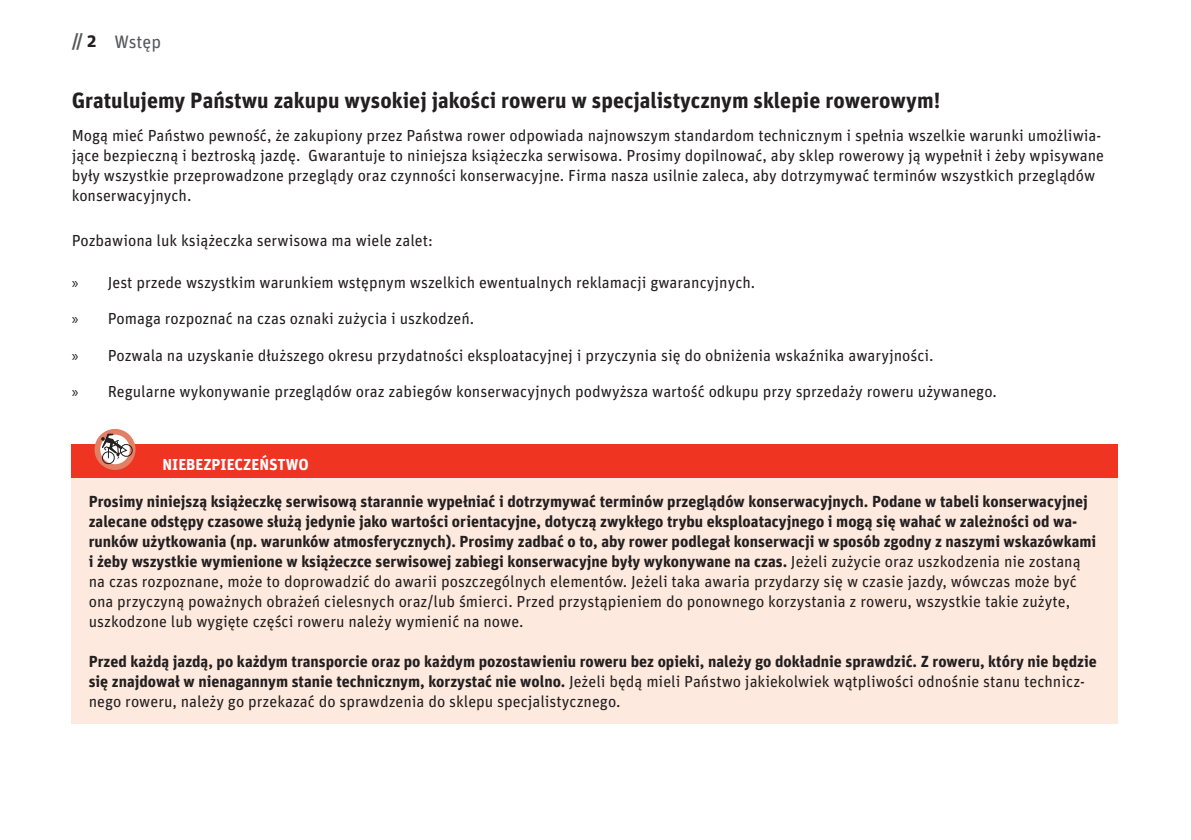
<style>
.page{position:relative;width:1191px;height:840px;background:#fff}
.page>*{position:absolute;margin:0;border:0;box-sizing:border-box;transform-origin:0 0}
.t1{font:700 22px "Unit Pro";color:#231f20}
.t2{font:18px "Unit Pro";color:#57585a}
.t3{font:700 18px "Unit Pro";color:#57585a}
.t4{font:700 16px/20px "Unit Pro";color:#231f20}
.t5{font:16px/20px "Unit Pro";color:#231f20}
.t6{font:700 16px "Unit Offc Pro";color:#fff}
.s1{color:#231f20}
.s2{font-family:"Myriad Pro"}
.s3{font-weight:400}
</style>
<div class="page">
<div style="left:72px;top:444px;width:1046px;height:33px;background:#ef3522"></div>
<div style="left:72px;top:477px;width:1046px;height:246px;background:#fde9dd"></div>
<svg style="left:94px;top:428px;width:41px;height:41px"></svg>
<p class="t3" style="left:72px;top:28px;width:26px">// <span class="s1">2</span></p>
<p class="t2" style="left:115px;top:29px;width:48px">Wstęp</p>
<h1 class="t1" style="left:72px;top:84px;width:870px">Gratulujemy Państwu zakupu wysokiej jakości roweru w specjalistycznym sklepie rowerowym!</h1>
<p class="t5" style="left:72px;top:124px;width:1034px">Mogą mieć Państwo pewność, że zakupiony przez Państwa rower odpowiada najnowszym standardom technicznym i spełnia wszelkie warunki umożliwia&shy;jące bezpieczną i beztroską jazdę. Gwarantuje to niniejsza książeczka serwisowa. Prosimy dopilnować, aby sklep rowerowy ją wypełnił i żeby wpisywane były wszystkie przeprowadzone przeglądy oraz czynności konserwacyjne. Firma nasza usilnie zaleca, aby dotrzymywać terminów wszystkich przeglądów konserwacyjnych.</p>
<p class="t5" style="left:72px;top:230px;width:362px">Pozbawiona luk książeczka serwisowa ma wiele zalet:</p>
<p class="t5" style="left:72px;top:271px;width:685px"><span class="s2">»</span> Jest przede wszystkim warunkiem wstępnym wszelkich ewentualnych reklamacji gwarancyjnych.</p>
<p class="t5" style="left:72px;top:308px;width:404px"><span class="s2">»</span> Pomaga rozpoznać na czas oznaki zużycia i uszkodzeń.</p>
<p class="t5" style="left:72px;top:344px;width:863px"><span class="s2">»</span> Pozwala na uzyskanie dłuższego okresu przydatności eksploatacyjnej i przyczynia się do obniżenia wskaźnika awaryjności.</p>
<p class="t5" style="left:72px;top:380px;width:926px"><span class="s2">»</span> Regularne wykonywanie przeglądów oraz zabiegów konserwacyjnych podwyższa wartość odkupu przy sprzedaży roweru używanego.</p>
<p class="t6" style="left:162px;top:452px;width:148px">NIEBEZPIECZEŃSTWO</p>
<p class="t4" style="left:89px;top:490px;width:1009px">Prosimy niniejszą książeczkę serwisową starannie wypełniać i dotrzymywać terminów przeglądów konserwacyjnych. Podane w tabeli konserwacyjnej zalecane odstępy czasowe służą jedynie jako wartości orientacyjne, dotyczą zwykłego trybu eksploatacyjnego i mogą się wahać w zależności od wa&shy;runków użytkowania (np. warunków atmosferycznych). Prosimy zadbać o to, aby rower podlegał konserwacji w sposób zgodny z naszymi wskazówkami i żeby wszystkie wymienione w książeczce serwisowej zabiegi konserwacyjne były wykonywane na czas. <span class="s3">Jeżeli zużycie oraz uszkodzenia nie zostaną na czas rozpoznane, może to doprowadzić do awarii poszczególnych elementów. Jeżeli taka awaria przydarzy się w czasie jazdy, wówczas może być ona przyczyną poważnych obrażeń cielesnych oraz/lub śmierci. Przed przystąpieniem do ponownego korzystania z roweru, wszystkie takie zużyte, uszkodzone lub wygięte części roweru należy wymienić na nowe.</span></p>
<p class="t4" style="left:89px;top:649px;width:1009px">Przed każdą jazdą, po każdym transporcie oraz po każdym pozostawieniu roweru bez opieki, należy go dokładnie sprawdzić. Z roweru, który nie będzie się znajdował w nienagannym stanie technicznym, korzystać nie wolno. <span class="s3">Jeżeli będą mieli Państwo jakiekolwiek wątpliwości odnośnie stanu technicz&shy;nego roweru, należy go przekazać do sprawdzenia do sklepu specjalistycznego.</span></p>
</div>
